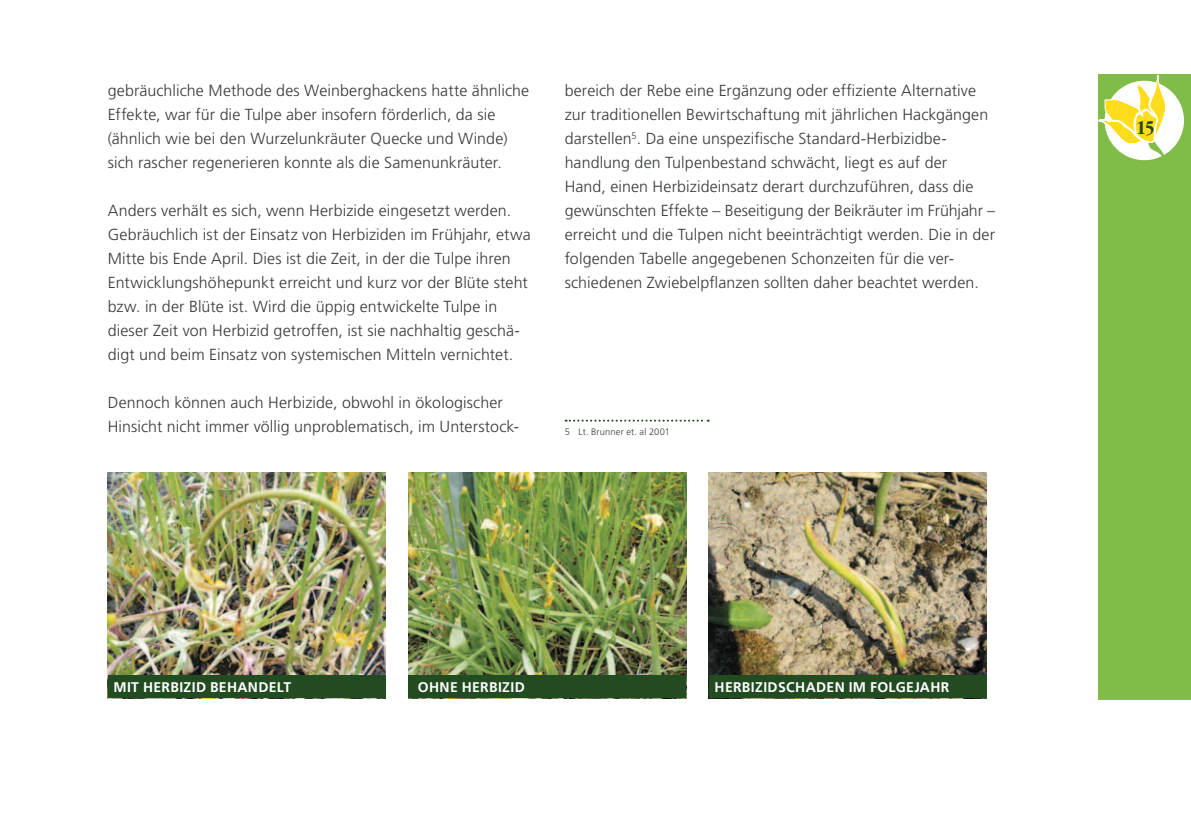
<style>
.page{position:relative;width:1191px;height:840px;background:#fff}
.page>*{position:absolute;margin:0;border:0;box-sizing:border-box;transform-origin:0 0}
.t1{font:20px "Garam ITCSB Bol Con";color:#234b22}
.t2{font:300 16px/24px "Frutiger LT Std";letter-spacing:.005em;color:#383a3b}
.t3{font:700 14px "Frutiger LT Std";letter-spacing:.025em;color:#fff}
.t4{font:300 9.4px "Frutiger LT Std";letter-spacing:.015em;color:#383a3b}
</style>
<div class="page">
<div style="left:1098px;top:74px;width:93px;height:625px;background:#82bc48"></div>
<div style="left:1104px;top:81px;width:80px;height:79px;background:#fff;border-radius:50%"></div>
<svg style="left:1098px;top:75px;width:70px;height:85px"></svg>
<svg style="left:565px;top:419px;width:143px;height:2px"></svg>
<img style="left:408px;top:472px;width:278px;height:203px">
<img style="left:709px;top:472px;width:277px;height:203px">
<img style="left:108px;top:472px;width:278px;height:203px">
<div style="left:108px;top:675px;width:278px;height:22px;background:#234b22"></div>
<div style="left:408px;top:675px;width:278px;height:22px;background:#234b22"></div>
<div style="left:709px;top:675px;width:277px;height:22px;background:#234b22"></div>
<p class="t2" style="left:108px;top:79px;width:423px">gebräuchliche Methode des Weinberghackens hatte ähnliche Effekte, war für die Tulpe aber insofern förderlich, da sie (ähnlich wie bei den Wurzelunkräuter Quecke und Winde) sich rascher regenerieren konnte als die Samenunkräuter.</p>
<p class="t2" style="left:108px;top:199px;width:424px">Anders verhält es sich, wenn Herbizide eingesetzt werden.<br>Gebräuchlich ist der Einsatz von Herbiziden im Frühjahr, etwa Mitte bis Ende April. Dies ist die Zeit, in der die Tulpe ihren Entwicklungshöhepunkt erreicht und kurz vor der Blüte steht bzw. in der Blüte ist. Wird die üppig entwickelte Tulpe in dieser Zeit von Herbizid getroffen, ist sie nachhaltig geschä&shy;digt und beim Einsatz von systemischen Mitteln vernichtet.</p>
<p class="t2" style="left:108px;top:391px;width:413px">Dennoch können auch Herbizide, obwohl in ökologischer<br>Hinsicht nicht immer völlig unproblematisch, im Unterstock-</p>
<p class="t2" style="left:564px;top:79px;width:432px">bereich der Rebe eine Ergänzung oder effiziente Alternative zur traditionellen Bewirtschaftung mit jährlichen Hackgängen darstellen<sup>5</sup>. Da eine unspezifische Standard-Herbizidbe&shy;handlung den Tulpenbestand schwächt, liegt es auf der<br>Hand, einen Herbizideinsatz derart durchzuführen, dass die gewünschten Effekte – Beseitigung der Beikräuter im Frühjahr – erreicht und die Tulpen nicht beeinträchtigt werden. Die in der folgenden Tabelle angegebenen Schonzeiten für die ver&shy;schiedenen Zwiebelpflanzen sollten daher beachtet werden.</p>
<p class="t4" style="left:564px;top:425px;width:107px">5 Lt. Brunner et. al 2001</p>
<p class="t3" style="left:113px;top:678px;width:179px">M IT H ERBIZID BEHANDELT</p>
<p class="t3" style="left:418px;top:678px;width:108px">OHNE H ERBIZID</p>
<p class="t3" style="left:714px;top:678px;width:236px">H ERBIZID SCHADEN IM FOLGEJAHR</p>
<p class="t1" style="left:1136px;top:118px;width:20px">15</p>
</div>
